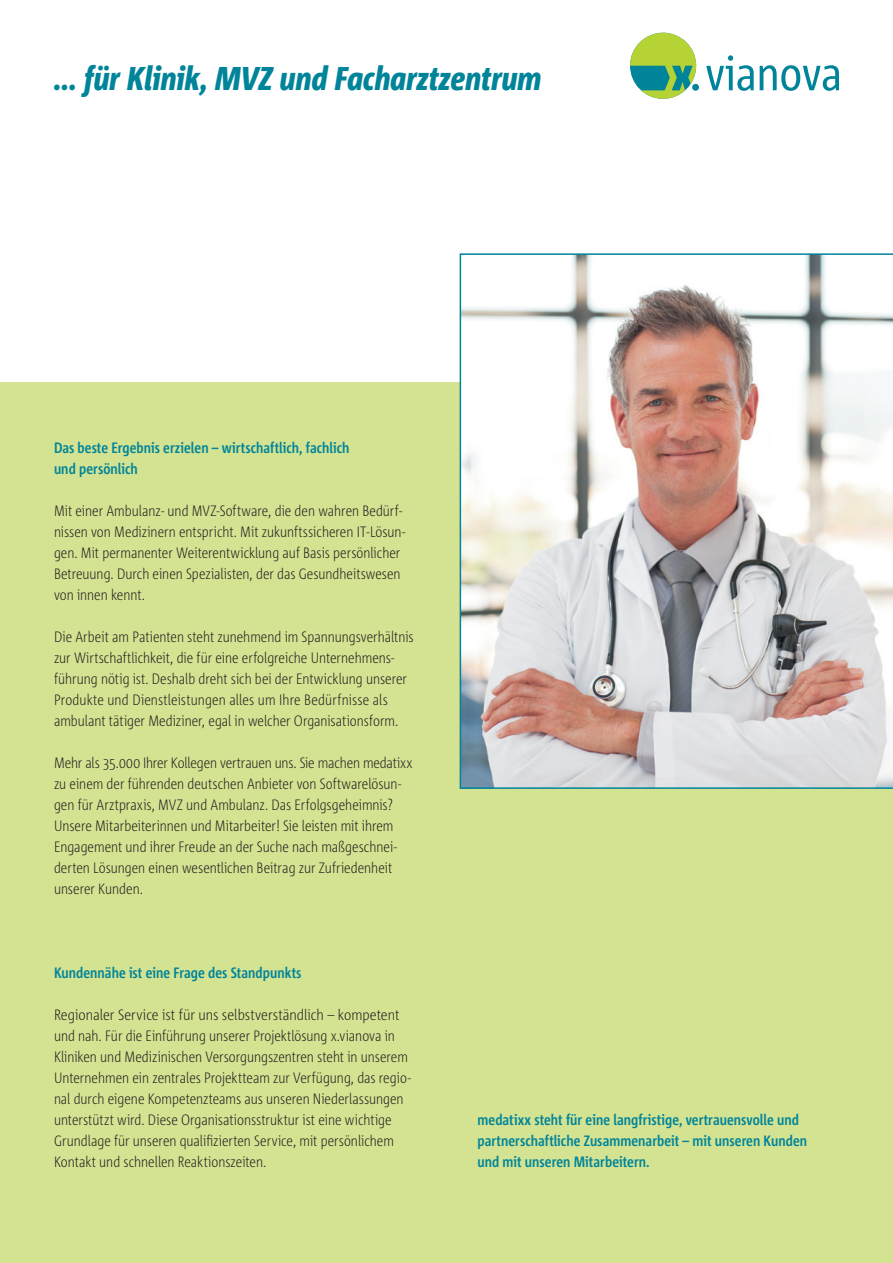
<style>
.page{position:relative;width:893px;height:1263px;background:#fff}
.page>*{position:absolute;margin:0;border:0;box-sizing:border-box;transform-origin:0 0}
.t1{font:italic 800 33px "Corpid E1 s Cd";color:#00849a}
.t2{font:300 15px/21px "Corpid E1 s Cd";color:#231f20}
.t3{font:300 15px/21px "Corpid E1 s Cd";color:#231f20;scale:1.05 1}
.t4{font:700 15px/21px "Corpid E1 s Cd";letter-spacing:.005em;color:#00849a}
</style>
<div class="page">
<div style="left:0;top:383px;width:893px;height:880px;background:#d4e391"></div>
<svg style="left:460px;top:253px;width:433px;height:536px"></svg>
<div style="left:692px;top:84px;width:7px;height:7px;background:#00849a;border-radius:50%"></div>
<svg style="left:630px;top:33px;width:66px;height:66px"></svg>
<svg style="left:706px;top:55px;width:133px;height:36px"></svg>
<h1 class="t1" style="left:54px;top:58px;width:489px">... für Klinik, MVZ und Facharztzentrum</h1>
<p class="t4" style="left:54px;top:437px;width:297px">Das beste Ergebnis erzielen – wirtschaftlich, fachlich und persönlich</p>
<p class="t2" style="left:54px;top:500px;width:353px">Mit einer Ambulanz- und MVZ-Software, die den wahren Bedürf&shy;nissen von Medizinern entspricht. Mit zukunftssicheren IT-Lösun&shy;gen. Mit permanenter Weiterentwicklung auf Basis persönlicher Betreuung. Durch einen Spezialisten, der das Gesundheitswesen von innen kennt.</p>
<p class="t2" style="left:54px;top:626px;width:361px">Die Arbeit am Patienten steht zunehmend im Spannungsverhältnis zur Wirtschaftlichkeit, die für eine erfolgreiche Unternehmens&shy;führung nötig ist. Deshalb dreht sich bei der Entwicklung unserer Produkte und Dienstleistungen alles um Ihre Bedürfnisse als ambulant tätiger Mediziner, egal in welcher Organisationsform.</p>
<p class="t2" style="left:54px;top:752px;width:360px">Mehr als 35.000 Ihrer Kollegen vertrauen uns. Sie machen medatixx zu einem der führenden deutschen Anbieter von Softwarelösun&shy;gen für Arztpraxis, MVZ und Ambulanz. Das Erfolgsgeheimnis?<br>Unsere Mitarbeiterinnen und Mitarbeiter! Sie leisten mit ihrem Engagement und ihrer Freude an der Suche nach maßgeschnei&shy;derten Lösungen einen wesentlichen Beitrag zur Zufriedenheit unserer Kunden.</p>
<p class="t4" style="left:54px;top:962px;width:249px">Kundennähe ist eine Frage des Standpunkts</p>
<p class="t3" style="left:54px;top:1004px;width:341px">Regionaler Service ist für uns selbstverständlich – kompetent und nah. Für die Einführung unserer Projektlösung x.vianova in Kliniken und Medizinischen Versorgungszentren steht in unserem Unternehmen ein zentrales Projektteam zur Verfügung, das regio&shy;nal durch eigene Kompetenzteams aus unseren Niederlassungen unterstützt wird. Diese Organisationsstruktur ist eine wichtige Grundlage für unseren qualifizierten Service, mit persönlichem Kontakt und schnellen Reaktionszeiten.</p>
<p class="t4" style="left:477px;top:1109px;width:331px">medatixx steht für eine langfristige, vertrauensvolle und partnerschaftliche Zusammenarbeit – mit unseren Kunden und mit unseren Mitarbeitern.</p>
</div>
